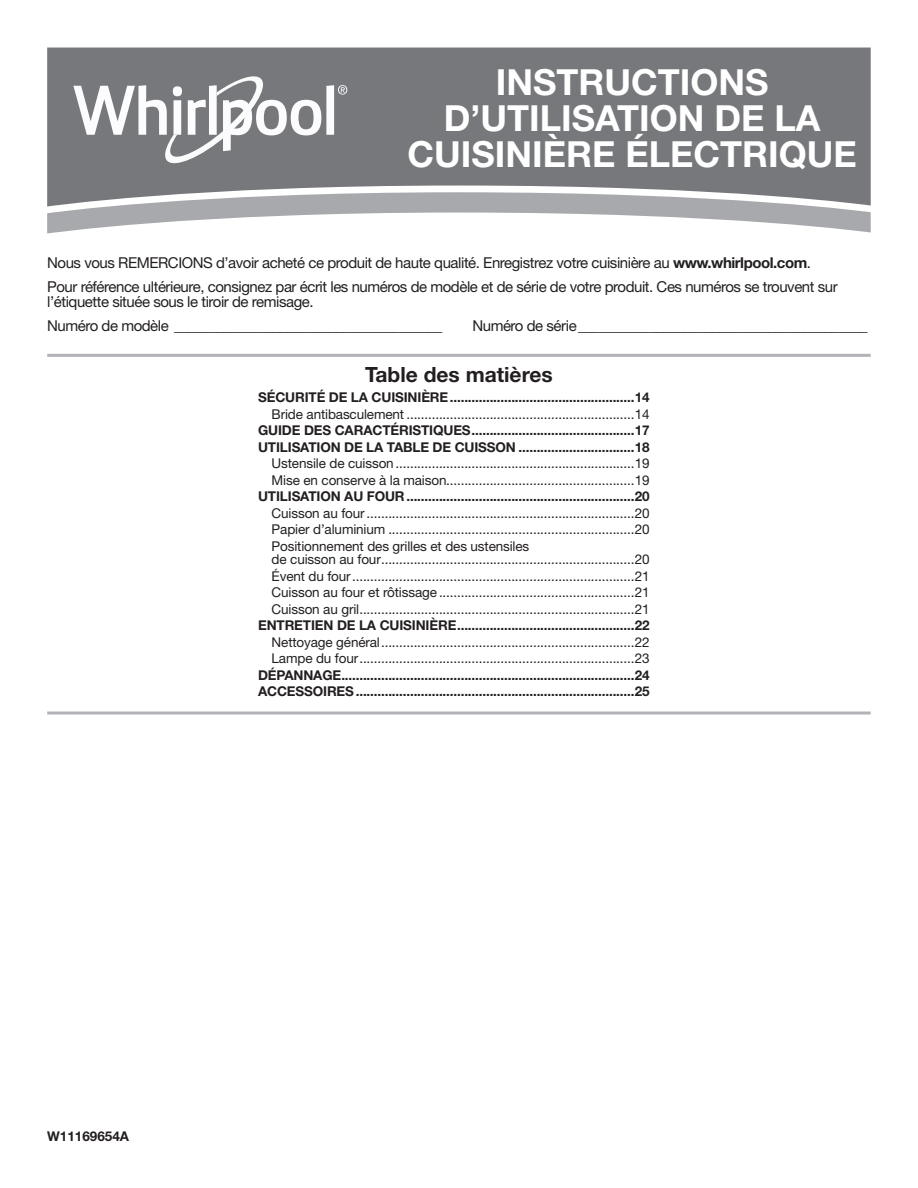
<style>
.page{position:relative;width:918px;height:1188px;background:#fff}
.page>*{position:absolute;margin:0;border:0;box-sizing:border-box;transform-origin:0 0}
.Cover_Heading_1{font:700 36px/36px "Helvetica Neue";color:#fff;text-align:center}
.Cover_TOC{font:700 21px "Helvetica Neue";color:#231f20}
.Heading_3_No_Bold{font:15px/15px "Helvetica Neue LT Std";letter-spacing:-.03em;color:#231f20}
.TOC_2{font:13.5px/13.5px "Helvetica Neue LT Std";letter-spacing:-.01em;color:#231f20}
.TOC_1{font:700 13.5px "Helvetica Neue";letter-spacing:-.01em;color:#231f20}
.Part_Number{font:700 13.5px "Helvetica Neue";color:#231f20}
.s1{font-weight:700}
</style>
<div class="page">
<hr style="left:47px;top:354px;width:824px;height:3px;background:#b2b3b7">
<div style="left:47px;top:48px;width:824px;height:144px;background:#76787b"></div>
<svg style="left:47px;top:192px;width:824px;height:41px"></svg>
<svg style="left:73px;top:72px;width:274px;height:97px"></svg>
<hr style="left:47px;top:712px;width:824px;height:3px;background:#b2b3b7">
<p class="Cover_Heading_1" style="left:408px;top:63px;width:451px">INSTRUCTIONS<br>D’UTILISATION DE LA<br>CUISINIÈRE ÉLECTRIQUE</p>
<p class="Heading_3_No_Bold" style="left:47px;top:255px;width:765px">Nous vous REMERCIONS d’avoir acheté ce produit de haute qualité. Enregistrez votre cuisinière au <span class="s1">www.whirlpool.com</span>.</p>
<p class="Heading_3_No_Bold" style="left:47px;top:279px;width:792px">Pour référence ultérieure, consignez par écrit les numéros de modèle et de série de votre produit. Ces numéros se trouvent sur l’étiquette située sous le tiroir de remisage.</p>
<p class="Heading_3_No_Bold" style="left:47px;top:318px;width:397px">Numéro de modèle ______________________________________</p>
<p class="Heading_3_No_Bold" style="left:472px;top:318px;width:397px">Numéro de série_________________________________________</p>
<p class="Cover_TOC" style="left:365px;top:362px;width:189px">Table des matières</p>
<p class="TOC_1" style="left:258px;top:389px;width:393px">SÉCURITÉ DE LA CUISINIÈRE...................................................14</p>
<p class="TOC_2" style="left:272px;top:407px;width:379px">Bride antibasculement ...............................................................14</p>
<p class="TOC_1" style="left:258px;top:422px;width:393px">GUIDE DES CARACTÉRISTIQUES.............................................17</p>
<p class="TOC_1" style="left:258px;top:439px;width:393px">UTILISATION DE LA TABLE DE CUISSON ................................18</p>
<p class="TOC_2" style="left:272px;top:457px;width:379px">Ustensile de cuisson..................................................................19</p>
<p class="TOC_2" style="left:272px;top:473px;width:379px">Mise en conserve à la maison....................................................19</p>
<p class="TOC_1" style="left:258px;top:488px;width:393px">UTILISATION AU FOUR...............................................................20</p>
<p class="TOC_2" style="left:272px;top:506px;width:379px">Cuisson au four..........................................................................20</p>
<p class="TOC_2" style="left:272px;top:523px;width:379px">Papier d’aluminium ....................................................................20</p>
<p class="TOC_2" style="left:272px;top:539px;width:379px">Positionnement des grilles et des ustensiles<br>de cuisson au four......................................................................20</p>
<p class="TOC_2" style="left:272px;top:569px;width:379px">Évent du four..............................................................................21</p>
<p class="TOC_2" style="left:272px;top:586px;width:379px">Cuisson au four et rôtissage ......................................................21</p>
<p class="TOC_2" style="left:272px;top:602px;width:379px">Cuisson au gril............................................................................21</p>
<p class="TOC_1" style="left:258px;top:617px;width:393px">ENTRETIEN DE LA CUISINIÈRE.................................................22</p>
<p class="TOC_2" style="left:272px;top:635px;width:379px">Nettoyage général......................................................................22</p>
<p class="TOC_2" style="left:272px;top:652px;width:379px">Lampe du four............................................................................23</p>
<p class="TOC_1" style="left:258px;top:667px;width:393px">DÉPANNAGE.................................................................................24</p>
<p class="TOC_1" style="left:258px;top:683px;width:393px">ACCESSOIRES.............................................................................25</p>
<p class="Part_Number" style="left:47px;top:1128px;width:84px">W11169654A</p>
</div>
